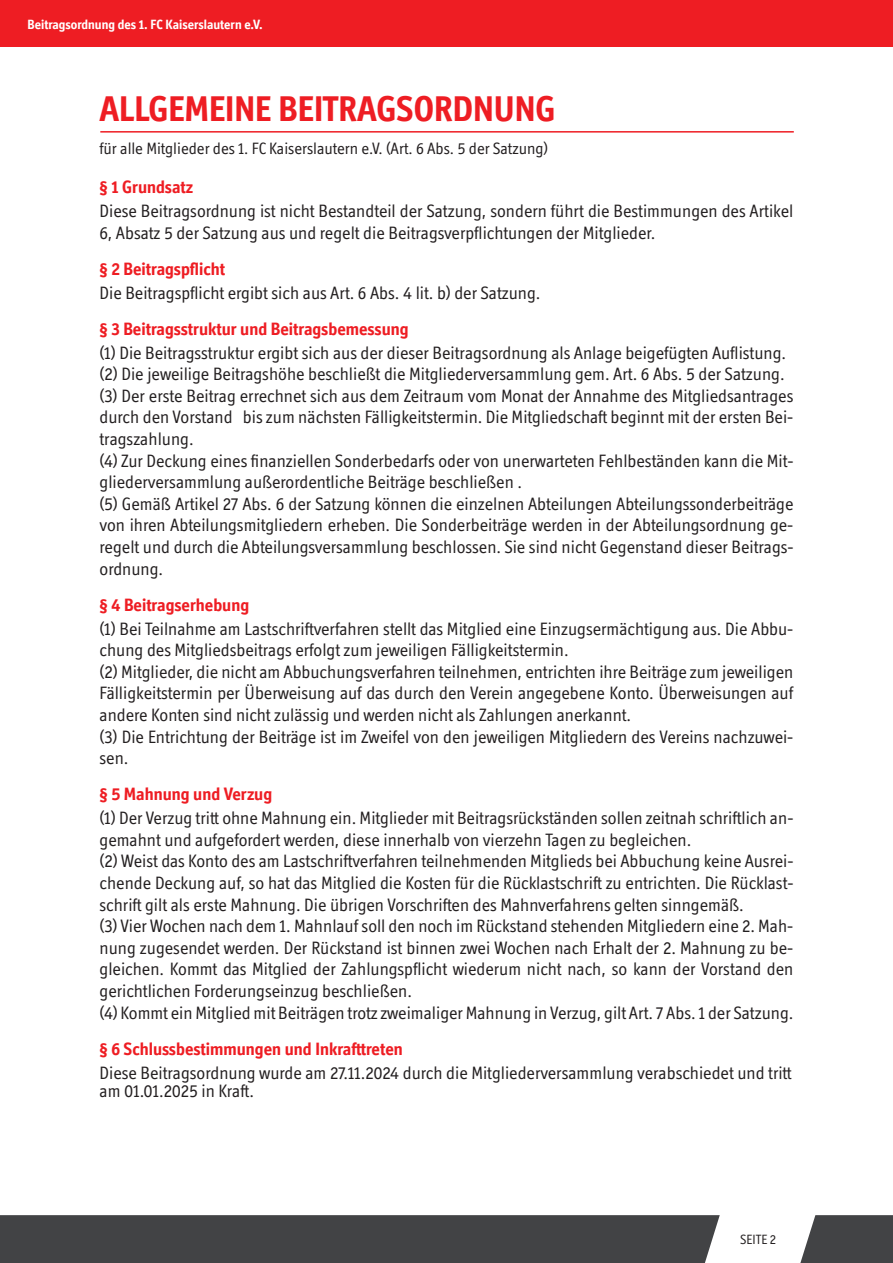
<style>
.page{position:relative;width:893px;height:1263px;background:#fff}
.page>*{position:absolute;margin:0;border:0;box-sizing:border-box;transform-origin:0 0}
.t1{font:700 36px "Officina Display ITC Std";color:#ee1d23}
.t2{font:18px/21.6px "Officina Display ITC Std";color:#231f20}
.t3{font:700 18px "Officina Display ITC Std";color:#ee1d23}
.t4{font:16.5px "Officina Display ITC Std";color:#231f20}
.t5{font:700 13.5px "Officina Display ITC Std";color:#fff}
.t6{font:13.5px "Officina Display ITC Std";color:#231f20}
</style>
<div class="page">
<div style="left:0;top:0;width:893px;height:47px;background:#ee1d23"></div>
<svg style="left:0;top:1215px;width:893px;height:48px;background:#565759"></svg>
<hr style="left:100px;top:131px;width:694px;height:2px;background:#ee1d23">
<p class="t5" style="left:28px;top:16px;width:237px">Beitragsordnung des 1. FC Kaiserslautern e.V.</p>
<h1 class="t1" style="left:100px;top:88px;width:457px">ALLGEMEINE BEITRAGSORDNUNG</h1>
<p class="t4" style="left:100px;top:139px;width:450px">für alle Mitglieder des 1. FC Kaiserslautern e.V. (Art. 6 Abs. 5 der Satzung)</p>
<p class="t3" style="left:100px;top:176px;width:95px">§ 1 Grundsatz</p>
<p class="t2" style="left:100px;top:200px;width:695px">Diese Beitragsordnung ist nicht Bestandteil der Satzung, sondern führt die Bestimmungen des Artikel<br>6, Absatz 5 der Satzung aus und regelt die Beitragsverpflichtungen der Mitglieder.</p>
<p class="t3" style="left:100px;top:258px;width:127px">§ 2 Beitragspflicht</p>
<p class="t2" style="left:100px;top:281px;width:442px">Die Beitragspflicht ergibt sich aus Art. 6 Abs. 4 lit. b) der Satzung.</p>
<p class="t3" style="left:100px;top:318px;width:311px">§ 3 Beitragsstruktur und Beitragsbemessung</p>
<p class="t2" style="left:100px;top:341px;width:695px">(1) Die Beitragsstruktur ergibt sich aus der dieser Beitragsordnung als Anlage beigefügten Auflistung. (2) Die jeweilige Beitragshöhe beschließt die Mitgliederversammlung gem. Art. 6 Abs. 5 der Satzung. (3) Der erste Beitrag errechnet sich aus dem Zeitraum vom Monat der Annahme des Mitgliedsantrages durch den Vorstand bis zum nächsten Fälligkeitstermin. Die Mitgliedschaft beginnt mit der ersten Bei&shy;tragszahlung.<br>(4) Zur Deckung eines finanziellen Sonderbedarfs oder von unerwarteten Fehlbeständen kann die Mit&shy;gliederversammlung außerordentliche Beiträge beschließen .<br>(5) Gemäß Artikel 27 Abs. 6 der Satzung können die einzelnen Abteilungen Abteilungssonderbeiträge von ihren Abteilungsmitgliedern erheben. Die Sonderbeiträge werden in der Abteilungsordnung ge&shy;regelt und durch die Abteilungsversammlung beschlossen. Sie sind nicht Gegenstand dieser Beitrags&shy;ordnung.</p>
<p class="t3" style="left:100px;top:594px;width:151px">§ 4 Beitragserhebung</p>
<p class="t2" style="left:100px;top:617px;width:695px">(1) Bei Teilnahme am Lastschriftverfahren stellt das Mitglied eine Einzugsermächtigung aus. Die Abbu&shy;chung des Mitgliedsbeitrags erfolgt zum jeweiligen Fälligkeitstermin.<br>(2) Mitglieder, die nicht am Abbuchungsverfahren teilnehmen, entrichten ihre Beiträge zum jeweiligen Fälligkeitstermin per Überweisung auf das durch den Verein angegebene Konto. Überweisungen auf andere Konten sind nicht zulässig und werden nicht als Zahlungen anerkannt.<br>(3) Die Entrichtung der Beiträge ist im Zweifel von den jeweiligen Mitgliedern des Vereins nachzuwei&shy;sen.</p>
<p class="t3" style="left:100px;top:784px;width:174px">§ 5 Mahnung und Verzug</p>
<p class="t2" style="left:100px;top:807px;width:695px">(1) Der Verzug tritt ohne Mahnung ein. Mitglieder mit Beitragsrückständen sollen zeitnah schriftlich an&shy;gemahnt und aufgefordert werden, diese innerhalb von vierzehn Tagen zu begleichen.<br>(2) Weist das Konto des am Lastschriftverfahren teilnehmenden Mitglieds bei Abbuchung keine Ausrei&shy;chende Deckung auf, so hat das Mitglied die Kosten für die Rücklastschrift zu entrichten. Die Rücklast&shy;schrift gilt als erste Mahnung. Die übrigen Vorschriften des Mahnverfahrens gelten sinngemäß.<br>(3) Vier Wochen nach dem 1. Mahnlauf soll den noch im Rückstand stehenden Mitgliedern eine 2. Mah&shy;nung zugesendet werden. Der Rückstand ist binnen zwei Wochen nach Erhalt der 2. Mahnung zu be&shy;gleichen. Kommt das Mitglied der Zahlungspflicht wiederum nicht nach, so kann der Vorstand den gerichtlichen Forderungseinzug beschließen.<br>(4) Kommt ein Mitglied mit Beiträgen trotz zweimaliger Mahnung in Verzug, gilt Art. 7 Abs. 1 der Satzung.</p>
<p class="t3" style="left:100px;top:1038px;width:305px">§ 6 Schlussbestimmungen und Inkrafttreten</p>
<p class="t2" style="left:100px;top:1063px;width:694px;line-height:18px">Diese Beitragsordnung wurde am 27.11.2024 durch die Mitgliederversammlung verabschiedet und tritt am 01.01.2025 in Kraft.</p>
<p class="t6" style="left:740px;top:1232px;width:37px">SEITE 2</p>
</div>
